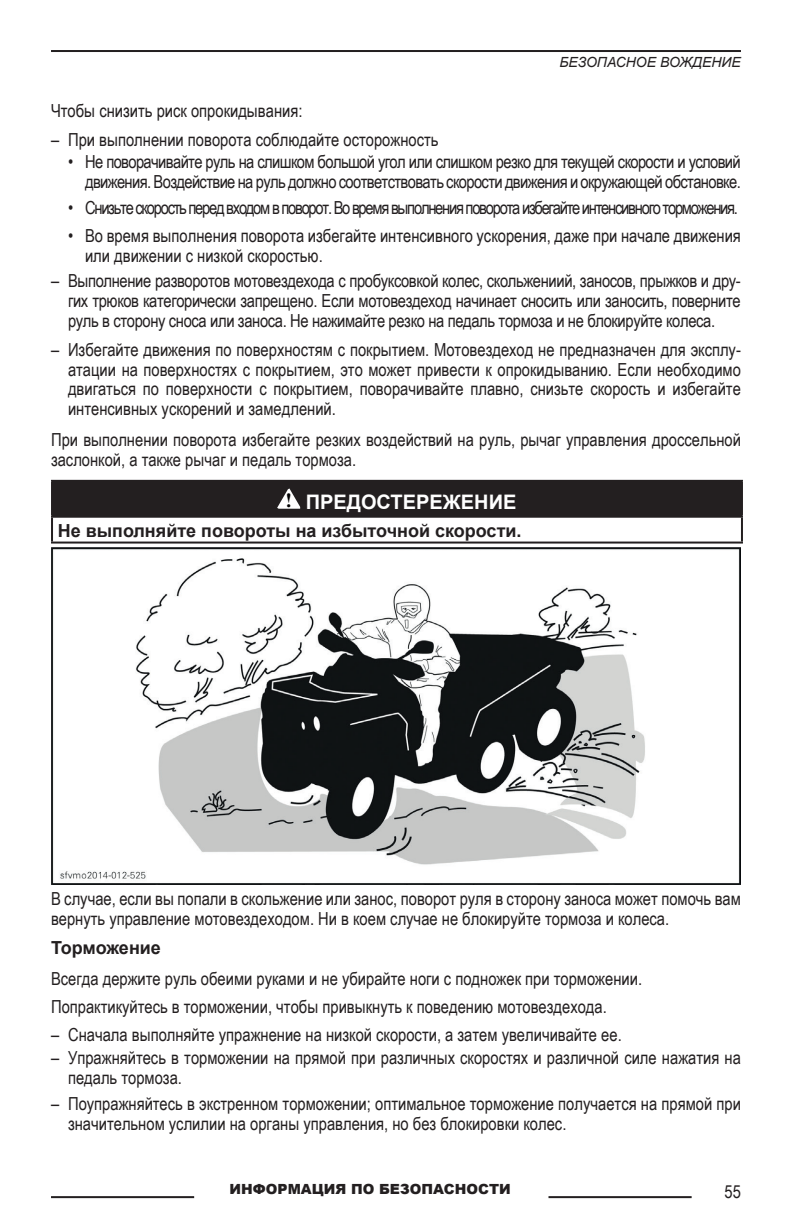
<style>
.page{position:relative;width:792px;height:1224px;background:#fff}
.page>*{position:absolute;margin:0;border:0;box-sizing:border-box;transform-origin:0 0}
.t1{font:700 20px "Arial";color:#fff}
.t2{font:18px/20px "Arial Narrow";color:#231f20}
.t3{font:18px/20px "Arial Narrow";letter-spacing:-.035em;color:#231f20;text-align:right}
.t4{font:18px "Arial Narrow";letter-spacing:-.07em;color:#231f20}
.t5{font:700 18px "Arial";color:#231f20}
.t6{font:900 14px "Arial";color:#231f20}
.t7{font:italic 14px "Arial";color:#231f20}
.s1{font-family:"Times New Roman";color:#000001}
</style>
<div class="page">
<hr style="left:51px;top:50px;width:690px;height:2px;background:#231f20">
<hr style="left:51px;top:1196px;width:143px;height:2px;background:#231f20">
<hr style="left:549px;top:1196px;width:143px;height:2px;background:#231f20">
<div style="left:52px;top:481px;width:690px;height:36px;background:#231f20"></div>
<hr style="left:51px;top:480px;width:692px;height:2px;background:#231f20">
<hr style="left:51px;top:482px;width:2px;height:34px;background:#231f20">
<hr style="left:741px;top:482px;width:2px;height:34px;background:#231f20">
<hr style="left:51px;top:516px;width:692px;height:2px;background:#231f20">
<hr style="left:51px;top:518px;width:2px;height:24px;background:#231f20">
<hr style="left:741px;top:518px;width:2px;height:24px;background:#231f20">
<hr style="left:51px;top:542px;width:692px;height:2px;background:#231f20">
<svg style="left:277px;top:488px;width:24px;height:21px"></svg>
<img style="left:51px;top:547px;width:690px;height:338px">
<p class="t7" style="left:560px;top:54px;width:183px">БЕЗОПАСНОЕ ВОЖДЕНИЕ</p>
<p class="t2" style="left:51px;top:100px;width:253px">Чтобы снизить риск опрокидывания:</p>
<p class="t2" style="left:51px;top:129px;width:389px">– При выполнении поворота соблюдайте осторожность</p>
<p class="t3" style="left:68px;top:151px;width:674px">• Не поворачивайте руль на слишком большой угол или слишком резко для текущей скорости и условий движения. Воздействие на руль должно соответствовать скорости движения и окружающей обстановке.</p>
<p class="t4" style="left:68px;top:194px;width:672px">• Снизьте скорость перед входом в поворот. Во время выполнения поворота избегайте интенсивного торможения.</p>
<p class="t2" style="left:85px;top:225px;width:657px;text-indent:-17px">• Во время выполнения поворота избегайте интенсивного ускорения, даже при начале движения или движении с низкой скоростью.</p>
<p class="t2" style="left:68px;top:270px;width:674px;text-align:justify;text-indent:-17px">– Выполнение разворотов мотовездехода с пробуксовкой колес, скольжениий, заносов, прыжков и дру&shy;гих трюков категорически запрещено. Если мотовездеход начинает сносить или заносить, поверните руль в сторону сноса или заноса. Не нажимайте резко на педаль тормоза и не блокируйте колеса.</p>
<p class="t2" style="left:68px;top:338px;width:674px;text-align:justify;text-indent:-17px">– Избегайте движения по поверхностям с покрытием. Мотовездеход не предназначен для эксплу&shy;атации на поверхностях с покрытием, это может привести к опрокидыванию. Если необходимо двигаться по поверхности с покрытием, поворачивайте плавно, снизьте скорость и избегайте интенсивных ускорений и замедлений.</p>
<p class="t2" style="left:51px;top:429px;width:691px">При выполнении поворота избегайте резких воздействий на руль, рычаг управления дроссельной заслонкой, а также рычаг и педаль тормоза.</p>
<p class="t1" style="left:286px;top:488px;width:232px"><span class="s1">!</span> ПРЕДОСТЕРЕЖЕНИЕ</p>
<p class="t5" style="left:58px;top:518px;width:465px">Не выполняйте повороты на избыточной скорости.</p>
<p class="t2" style="left:51px;top:888px;width:691px">В случае, если вы попали в скольжение или занос, поворот руля в сторону заноса может помочь вам вернуть управление мотовездеходом. Ни в коем случае не блокируйте тормоза и колеса.</p>
<p class="t5" style="left:51px;top:935px;width:111px">Торможение</p>
<p class="t2" style="left:51px;top:964px;width:593px;line-height:28.4px">Всегда держите руль обеими руками и не убирайте ноги с подножек при торможении.<br>Попрактикуйтесь в торможении, чтобы привыкнуть к поведению мотовездехода.</p>
<p class="t2" style="left:51px;top:1024px;width:572px">– Сначала выполняйте упражнение на низкой скорости, а затем увеличивайте ее.</p>
<p class="t2" style="left:68px;top:1047px;width:674px;text-indent:-17px">– Упражняйтесь в торможении на прямой при различных скоростях и различной силе нажатия на педаль тормоза.</p>
<p class="t2" style="left:68px;top:1092px;width:674px;text-indent:-17px">– Поупражняйтесь в экстренном торможении; оптимальное торможение получается на прямой при значительном услилии на органы управления, но без блокировки колес.</p>
<p class="t6" style="left:230px;top:1179px;width:283px">ИНФОРМАЦИЯ ПО БЕЗОПАСНОСТИ</p>
<p class="t2" style="left:725px;top:1181px;width:18px">55</p>
</div>
